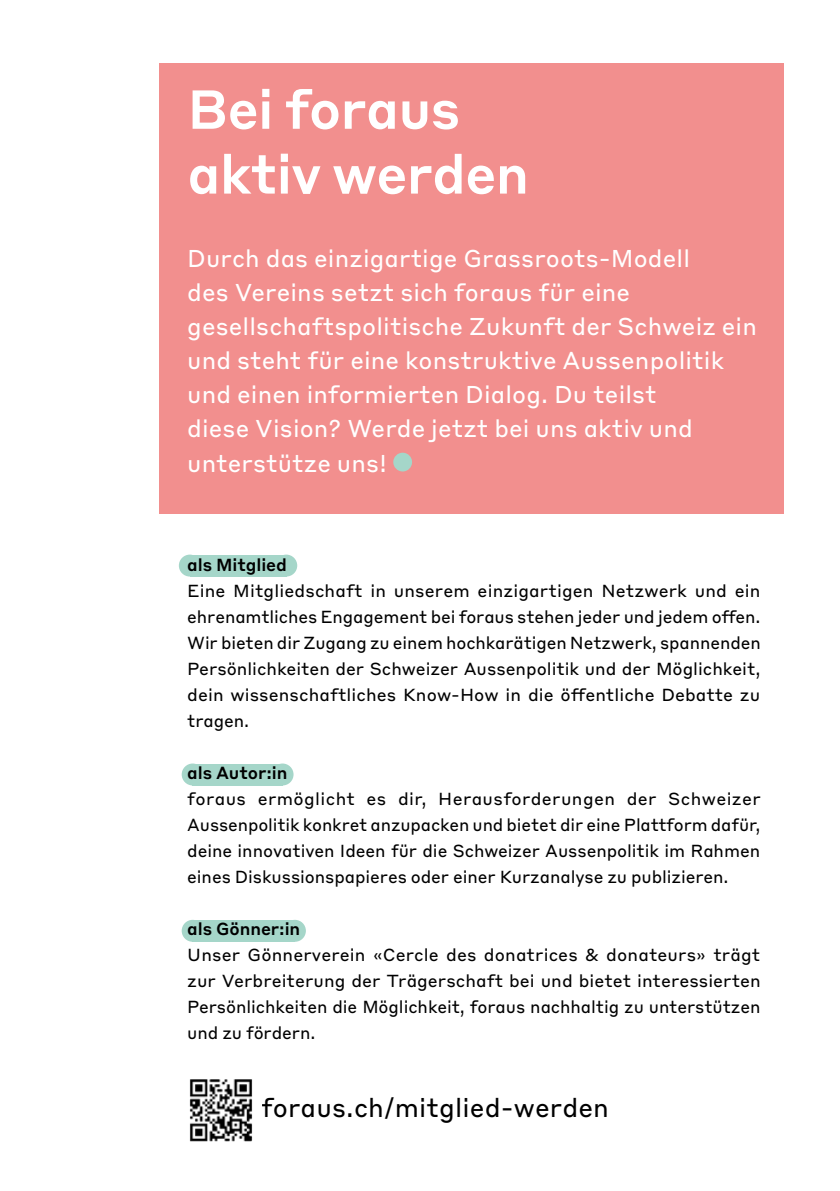
<style>
.page{position:relative;width:840px;height:1191px;background:#fff}
.page>*{position:absolute;margin:0;border:0;box-sizing:border-box;transform-origin:0 0}
.t1{font:500 54px/64.8px "Styrene B";letter-spacing:-.015em;color:#fff}
.t2{font:26px "Styrene B";letter-spacing:.005em;color:#000}
.t3{font:24px/34.2px "Styrene B";letter-spacing:.005em;color:#fff}
.t4{font:17.2px/26px "Styrene B";letter-spacing:-.005em;color:#000;text-align:justify}
.t5{font:500 17.2px "Styrene B";letter-spacing:-.005em;color:#000}
</style>
<div class="page">
<img style="left:189px;top:1079px;width:64px;height:63px">
<div style="left:181px;top:763px;width:22px;height:22px;background:#a5d6c9;border-radius:50%"></div>
<div style="left:271px;top:763px;width:22px;height:22px;background:#a5d6c9;border-radius:50%"></div>
<div style="left:192px;top:763px;width:91px;height:22px;background:#a5d6c9"></div>
<div style="left:179px;top:554px;width:22px;height:22px;background:#a5d6c9;border-radius:50%"></div>
<div style="left:275px;top:554px;width:22px;height:22px;background:#a5d6c9;border-radius:50%"></div>
<div style="left:190px;top:554px;width:96px;height:22px;background:#a5d6c9"></div>
<div style="left:181px;top:919px;width:22px;height:22px;background:#a5d6c9;border-radius:50%"></div>
<div style="left:284px;top:919px;width:22px;height:22px;background:#a5d6c9;border-radius:50%"></div>
<div style="left:192px;top:919px;width:103px;height:22px;background:#a5d6c9"></div>
<div style="left:159px;top:63px;width:623px;height:451px;background:#f28f8e"></div>
<div style="left:393px;top:453px;width:19px;height:18px;background:#a5d6c9;border-radius:50%"></div>
<h1 class="t1" style="left:187px;top:72px;width:343px">Bei foraus aktiv werden</h1>
<p class="t3" style="left:187px;top:239px;width:571px">Durch das einzigartige Grassroots-Modell<br>des Vereins setzt sich foraus für eine gesellschaftspolitische Zukunft der Schweiz ein und steht für eine konstruktive Aussenpolitik und einen informierten Dialog. Du teilst<br>diese Vision? Werde jetzt bei uns aktiv und unterstütze uns!</p>
<p class="t5" style="left:187px;top:550px;width:101px">als Mitglied</p>
<p class="t4" style="left:187px;top:576px;width:574px">Eine Mitgliedschaft in unserem einzigartigen Netzwerk und ein ehrenamtliches Engagement bei foraus stehen jeder und jedem offen.<br>Wir bieten dir Zugang zu einem hochkarätigen Netzwerk, spannenden Persönlichkeiten der Schweizer Aussenpolitik und der Möglichkeit, dein wissenschaftliches Know-How in die öffentliche Debatte zu tragen.</p>
<p class="t5" style="left:187px;top:758px;width:102px">als Autor:in</p>
<p class="t4" style="left:187px;top:784px;width:574px">foraus ermöglicht es dir, Herausforderungen der Schweizer Aussenpolitik konkret anzupacken und bietet dir eine Plattform dafür, deine innovativen Ideen fü r die Schweizer Aussenpolitik im Rahmen eines Diskussionspapieres oder einer Kurzanalyse zu publizieren.</p>
<p class="t5" style="left:187px;top:914px;width:114px">als Gönner:in</p>
<p class="t4" style="left:187px;top:940px;width:574px">Unser Gönnerverein «Cercle des donatrices &amp; donateurs» trägt zur Verbreiterung der Trägerschaft bei und bietet interessierten Persönlichkeiten die Möglichkeit, foraus nachhaltig zu unterstützen und zu fördern.</p>
<h2 class="t2" style="left:261px;top:1086px;width:349px">foraus.ch/mitglied-werden</h2>
</div>
